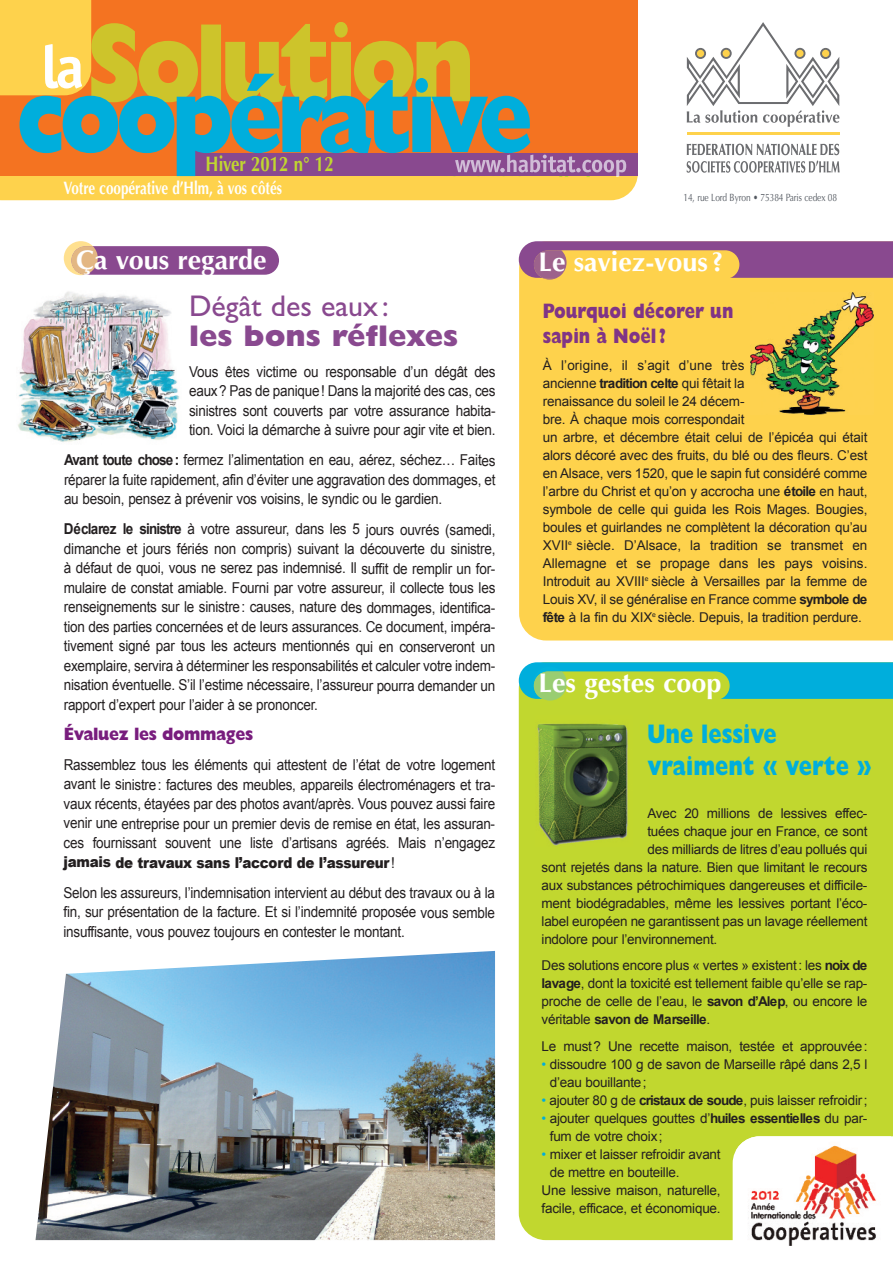
<style>
.page{position:relative;width:893px;height:1263px;background:#fff}
.page>*{position:absolute;margin:0;border:0;box-sizing:border-box;transform-origin:0 0}
.t1{font:800 105px "Gill Sans Std";letter-spacing:-.07em;color:#00aedc;scale:.85 1}
.t2{font:700 60px "Officina Sans";color:#fff}
.t3{font:800 30px "Gill Sans Std";color:#89498f}
.t4{font:30px "Gill Sans Std";color:#89498f}
.t5{font:700 27px "Optima LT Std";color:#fff}
.t6{font:800 27px/32.4px "Gill Sans Std";color:#00aedc;scale:.8 1}
.t7{font:800 21px/25.2px "Gill Sans Std";color:#803486;scale:.8 1}
.t8{font:700 21px "Optima LT Std";color:#c1d72f;scale:.8 1}
.t9{font:700 18px "Optima LT Std";color:#fff;scale:.75 1}
.t10{font:800 18px "Gill Sans Std";letter-spacing:-.02em;color:#781d7d;scale:.9 1}
.t11{font:15px/19.5px "Arial";letter-spacing:-.02em;color:#231f20;text-align:justify;scale:.9 1}
.t12{font:13.5px/18px "Arial";letter-spacing:-.015em;color:#231f20}
.t13{font:10.5px "Optima LT Std";letter-spacing:-.01em;color:#535860;scale:.8 1}
.s1{font-weight:700}
.s2{font-weight:900}
.s3{color:#00aedc}
</style>
<div class="page">
<div style="left:0;top:0;width:638px;height:160px;background:#f47321"></div>
<div style="left:189px;top:145px;width:16px;height:14px;background:#89498f"></div>
<div style="left:519px;top:700px;width:374px;height:540px;background:#c1d72f"></div>
<img style="left:36px;top:951px;width:459px;height:289px">
<svg style="left:0;top:0;width:470px;height:102px"></svg>
<div style="left:519px;top:280px;width:374px;height:360px;background:#fed24c"></div>
<svg style="left:519px;top:662px;width:374px;height:38px;background:#4ebe99"></svg>
<svg style="left:519px;top:241px;width:374px;height:39px;background:#b88075"></svg>
<div style="left:71px;top:246px;width:208px;height:29px;background:#89498f;border-radius:14px"></div>
<svg style="left:0;top:153px;width:638px;height:47px;background:#d79a60"></svg>
<svg style="left:64px;top:241px;width:34px;height:34px"></svg>
<svg style="left:687px;top:144px;width:152px;height:11px"></svg>
<svg style="left:687px;top:161px;width:153px;height:12px"></svg>
<svg style="left:687px;top:22px;width:152px;height:105px"></svg>
<hr style="left:687px;top:132px;width:152px;height:3px;background:#fed24c">
<svg style="left:733px;top:1136px;width:160px;height:104px"></svg>
<img style="left:736px;top:1136px;width:154px;height:110px">
<img style="left:18px;top:291px;width:162px;height:151px">
<img style="left:536px;top:715px;width:96px;height:131px">
<div style="left:746px;top:289px;width:131px;height:132px;background:#fed24c"></div>
<img style="left:750px;top:293px;width:124px;height:122px">
<h2 class="t2" style="left:41px;top:44px;width:45px">la</h2>
<h1 class="t1" style="left:16px;top:77px;width:610px">coopérative</h1>
<h3 class="t8" style="left:206px;top:156px;width:162px">Hiver 2012 n° 12</h3>
<p class="t9" style="left:63px;top:181px;width:293px">Votre coopérative d’Hlm, à vos côtés</p>
<p class="t13" style="left:683px;top:193px;width:194px">14, rue Lord Byron • 75384 Paris cedex 08</p>
<h3 class="t5" style="left:76px;top:248px;width:192px">Ça vous regarde</h3>
<h3 class="t5" style="left:539px;top:251px;width:187px">Le saviez-vous ?</h3>
<h3 class="t4" style="left:189px;top:294px;width:201px">Dégât des eaux:</h3>
<h3 class="t3" style="left:189px;top:324px;width:271px">les bons réflexes</h3>
<p class="t11" style="left:189px;top:362px;width:342px">Vous êtes victime ou responsable d’un dégât des eaux? Pas de panique! Dans la majorité des cas, ces sinistres sont couverts par votre assurance habita&shy;tion. Voici la démarche à suivre pour agir vite et bien.</p>
<p class="t11" style="left:64px;top:450px;width:481px"><span class="s1">Avant toute chose:</span> fermez l’alimentation en eau, aérez, séchez… Faites réparer la fuite rapidement, afin d’éviter une aggravation des dommages, et au besoin, pensez à prévenir vos voisins, le syndic ou le gardien.</p>
<p class="t11" style="left:64px;top:519px;width:481px"><span class="s1">Déclarez le sinistre</span> à votre assureur, dans les 5 jours ouvrés (samedi, dimanche et jours fériés non compris) suivant la découverte du sinistre, à défaut de quoi, vous ne serez pas indemnisé. Il suffit de remplir un for&shy;mulaire de constat amiable. Fourni par votre assureur, il collecte tous les renseignements sur le sinistre: causes, nature des dommages, identifica&shy;tion des parties concernées et de leurs assurances. Ce document, impéra&shy;tivement signé par tous les acteurs mentionnés qui en conserveront un exemplaire, servira à déterminer les responsabilités et calculer votre indem&shy;nisation éventuelle. S’il l’estime nécessaire, l’assureur pourra demander un rapport d’expert pour l’aider à se prononcer.</p>
<p class="t10" style="left:64px;top:727px;width:212px">Évaluez les dommages</p>
<p class="t11" style="left:64px;top:755px;width:481px">Rassemblez tous les éléments qui attestent de l’état de votre logement avant le sinistre: factures des meubles, appareils électroménagers et tra&shy;vaux récents, étayées par des photos avant/après. Vous pouvez aussi faire venir une entreprise pour un premier devis de remise en état, les assuran&shy;ces fournissant souvent une liste d’artisans agréés. Mais n’engagez <span class="s2">jamais de travaux sans l’accord de l’assureur</span> !</p>
<p class="t11" style="left:64px;top:883px;width:481px">Selon les assureurs, l’indemnisation intervient au début des travaux ou à la fin, sur présentation de la facture. Et si l’indemnité proposée vous semble insuffisante, vous pouvez toujours en contester le montant.</p>
<h3 class="t7" style="left:543px;top:300px;width:240px">Pourquoi décorer un sapin à Noël ?</h3>
<p class="t12" style="left:543px;top:356px;width:326px">À l’origine, il s’agit d’une très<br>ancienne <span class="s1">tradition celte</span> qui fêtait la<br>renaissance du soleil le 24 décem-<br>bre. À chaque mois correspondait<br>un arbre, et décembre était celui de l’épicéa qui était alors décoré avec des fruits, du blé ou des fleurs. C’est en Alsace, vers 1520, que le sapin fut considéré comme l’arbre du Christ et qu’on y accrocha une <span class="s1">étoile</span> en haut, symbole de celle qui guida les Rois Mages. Bougies, boules et guirlandes ne complètent la décoration qu’au XVII<sup>e</sup> siècle. D’Alsace, la tradition se transmet en Allemagne et se propage dans les pays voisins.<br>Introduit au XVIII<sup>e</sup> siècle à Versailles par la femme de Louis XV, il se généralise en France comme <span class="s1">symbole de fête</span> à la fin du XIX<sup>e</sup> siècle. Depuis, la tradition perdure.</p>
<h3 class="t5" style="left:539px;top:672px;width:185px">Les gestes coop</h3>
<h3 class="t6" style="left:647px;top:720px;width:282px">Une lessive vraiment « verte »</h3>
<p class="t12" style="left:647px;top:804px;width:222px">Avec 20 millions de lessives effec-</p>
<p class="t12" style="left:647px;top:822px;width:222px">tuées chaque jour en France, ce sont</p>
<p class="t12" style="left:647px;top:840px;width:222px">des milliards de litres d’eau pollués qui</p>
<p class="t12" style="left:542px;top:858px;width:327px">sont rejetés dans la nature. Bien que limitant le recours</p>
<p class="t12" style="left:542px;top:876px;width:327px">aux substances pétrochimiques dangereuses et difficile-</p>
<p class="t12" style="left:542px;top:894px;width:327px">ment biodégradables, même les lessives portant l’éco-</p>
<p class="t12" style="left:542px;top:912px;width:327px">label européen ne garantissent pas un lavage réellement</p>
<p class="t12" style="left:542px;top:930px;width:177px">indolore pour l’environnement.</p>
<p class="t12" style="left:542px;top:957px;width:327px;text-align:justify">Des solutions encore plus « vertes » existent: les <span class="s1">noix de lavage</span>, dont la toxicité est tellement faible qu’elle se rap&shy;proche de celle de l’eau, le <span class="s1">savon d’Alep</span>, ou encore le véritable <span class="s1">savon de Marseille</span>.</p>
<p class="t12" style="left:542px;top:1037px;width:327px">Le must? Une recette maison, testée et approuvée:</p>
<p class="t12" style="left:550px;top:1055px;width:319px;text-indent:-8px"><span class="s3">•</span> dissoudre 100 g de savon de Marseille râpé dans 2,5 l d’eau bouillante;</p>
<p class="t12" style="left:542px;top:1091px;width:327px"><span class="s3">•</span> ajouter 80 g de <span class="s1">cristaux de soude</span>, puis laisser refroidir;</p>
<p class="t12" style="left:550px;top:1109px;width:319px;text-indent:-8px"><span class="s3">•</span> ajouter quelques gouttes d’<span class="s1">huiles essentielles</span> du par&shy;fum de votre choix;</p>
<p class="t12" style="left:542px;top:1145px;width:181px"><span class="s3">•</span> mixer et laisser refroidir avant</p>
<p class="t12" style="left:550px;top:1163px;width:131px">de mettre en bouteille.</p>
<p class="t12" style="left:542px;top:1181px;width:181px">Une lessive maison, naturelle,</p>
<p class="t12" style="left:542px;top:1199px;width:181px">facile, efficace, et économique.</p>
</div>
